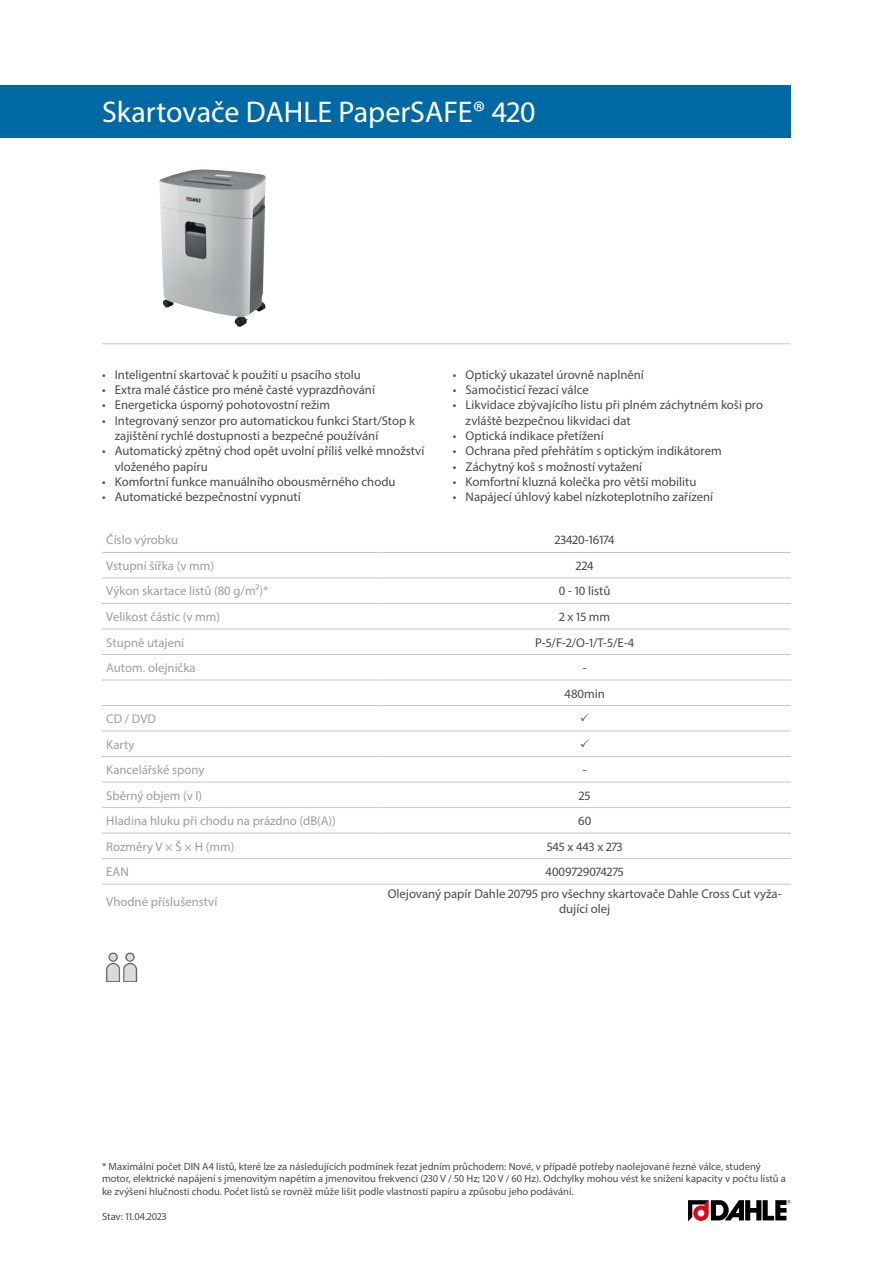
<style>
.page{position:relative;width:893px;height:1263px;background:#fff}
.page>*{position:absolute;margin:0;border:0;box-sizing:border-box;transform-origin:0 0}
.Produktname{font:30px "Myriad Pro";color:#fff}
.Produkttabelle_Zentr{font:12.75px/15.3px "Myriad Pro";color:#4a4a49}
.Produkttabelle_Links{font:12.75px "Myriad Pro";color:#9d9d9c}
.Fussnote{font:10.5px/12.6px "Myriad Pro";color:#4a4a49}
</style>
<div class="page">
<img style="left:159px;top:169px;width:107px;height:158px">
<hr style="left:102px;top:343px;width:689px;height:1px;background:#c6c6c6">
<img style="left:105px;top:952px;width:33px;height:29px">
<svg style="left:688px;top:1200px;width:103px;height:21px"></svg>
<div style="left:0;top:85px;width:791px;height:53px;background:#0069a4"></div>
<hr style="left:102px;top:552px;width:276px;height:1px;background:#c6c6c6">
<hr style="left:378px;top:552px;width:413px;height:1px;background:#c6c6c6">
<hr style="left:102px;top:577px;width:276px;height:1px;background:#c6c6c6">
<hr style="left:378px;top:577px;width:413px;height:1px;background:#c6c6c6">
<hr style="left:102px;top:603px;width:276px;height:1px;background:#c6c6c6">
<hr style="left:378px;top:603px;width:413px;height:1px;background:#c6c6c6">
<hr style="left:102px;top:629px;width:276px;height:1px;background:#c6c6c6">
<hr style="left:378px;top:629px;width:413px;height:1px;background:#c6c6c6">
<hr style="left:102px;top:654px;width:276px;height:1px;background:#c6c6c6">
<hr style="left:378px;top:654px;width:413px;height:1px;background:#c6c6c6">
<hr style="left:102px;top:680px;width:276px;height:1px;background:#c6c6c6">
<hr style="left:378px;top:680px;width:413px;height:1px;background:#c6c6c6">
<hr style="left:102px;top:705px;width:276px;height:1px;background:#c6c6c6">
<hr style="left:378px;top:705px;width:413px;height:1px;background:#c6c6c6">
<hr style="left:102px;top:731px;width:276px;height:1px;background:#c6c6c6">
<hr style="left:378px;top:731px;width:413px;height:1px;background:#c6c6c6">
<hr style="left:102px;top:756px;width:276px;height:1px;background:#c6c6c6">
<hr style="left:378px;top:756px;width:413px;height:1px;background:#c6c6c6">
<hr style="left:102px;top:782px;width:276px;height:1px;background:#c6c6c6">
<hr style="left:378px;top:782px;width:413px;height:1px;background:#c6c6c6">
<hr style="left:102px;top:807px;width:276px;height:1px;background:#c6c6c6">
<hr style="left:378px;top:807px;width:413px;height:1px;background:#c6c6c6">
<hr style="left:102px;top:833px;width:276px;height:1px;background:#c6c6c6">
<hr style="left:378px;top:833px;width:413px;height:1px;background:#c6c6c6">
<hr style="left:102px;top:858px;width:276px;height:1px;background:#c6c6c6">
<hr style="left:378px;top:858px;width:413px;height:1px;background:#c6c6c6">
<hr style="left:102px;top:884px;width:276px;height:1px;background:#c6c6c6">
<hr style="left:378px;top:884px;width:413px;height:1px;background:#c6c6c6">
<p class="Produktname" style="left:102px;top:94px;width:435px">Skartovače DAHLE PaperSAFE® 420</p>
<p class="Produkttabelle_Zentr" style="left:102px;top:367px;width:260px">• Inteligentní skartovač k použití u psacího stolu</p>
<p class="Produkttabelle_Zentr" style="left:102px;top:382px;width:274px">• Extra malé částice pro méně časté vyprazdňování</p>
<p class="Produkttabelle_Zentr" style="left:102px;top:397px;width:230px">• Energeticka úsporný pohotovostní režim</p>
<p class="Produkttabelle_Zentr" style="left:115px;top:413px;width:302px;text-indent:-13px">• Integrovaný senzor pro automatickou funkci Start/Stop k zajištění rychlé dostupnosti a bezpečné používání</p>
<p class="Produkttabelle_Zentr" style="left:115px;top:443px;width:311px;text-indent:-13px">• Automatický zpětný chod opět uvolní příliš velké množství vloženého papíru</p>
<p class="Produkttabelle_Zentr" style="left:102px;top:474px;width:295px">• Komfortní funkce manuálního obousměrného chodu</p>
<p class="Produkttabelle_Zentr" style="left:102px;top:489px;width:200px">• Automatické bezpečnostní vypnutí</p>
<p class="Produkttabelle_Zentr" style="left:453px;top:367px;width:193px">• Optický ukazatel úrovně naplnění</p>
<p class="Produkttabelle_Zentr" style="left:453px;top:382px;width:137px">• Samočisticí řezací válce</p>
<p class="Produkttabelle_Zentr" style="left:466px;top:397px;width:299px;text-indent:-13px">• Likvidace zbývajícího listu při plném záchytném koši pro zvláště bezpečnou likvidaci dat</p>
<p class="Produkttabelle_Zentr" style="left:453px;top:428px;width:152px">• Optická indikace přetížení</p>
<p class="Produkttabelle_Zentr" style="left:453px;top:443px;width:270px">• Ochrana před přehřátím s optickým indikátorem</p>
<p class="Produkttabelle_Zentr" style="left:453px;top:458px;width:191px">• Záchytný koš s možností vytažení</p>
<p class="Produkttabelle_Zentr" style="left:453px;top:474px;width:245px">• Komfortní kluzná kolečka pro větší mobilitu</p>
<p class="Produkttabelle_Zentr" style="left:453px;top:489px;width:262px">• Napájecí úhlový kabel nízkoteplotního zařízení</p>
<p class="Produkttabelle_Links" style="left:106px;top:532px;width:73px">Číslo výrobku</p>
<p class="Produkttabelle_Zentr" style="left:555px;top:532px;width:61px">23420-16174</p>
<p class="Produkttabelle_Links" style="left:106px;top:558px;width:109px">Vstupní šířka (v mm)</p>
<p class="Produkttabelle_Zentr" style="left:576px;top:558px;width:19px">224</p>
<p class="Produkttabelle_Links" style="left:106px;top:583px;width:164px">Výkon skartace listů (80 g/m²)*</p>
<p class="Produkttabelle_Zentr" style="left:559px;top:583px;width:53px">0 - 10 listů</p>
<p class="Produkttabelle_Links" style="left:106px;top:609px;width:115px">Velikost částic (v mm)</p>
<p class="Produkttabelle_Zentr" style="left:559px;top:609px;width:52px">2 x 15 mm</p>
<p class="Produkttabelle_Links" style="left:106px;top:634px;width:79px">Stupně utajení</p>
<p class="Produkttabelle_Zentr" style="left:535px;top:634px;width:100px">P-5/F-2/O-1/T-5/E-4</p>
<p class="Produkttabelle_Links" style="left:106px;top:660px;width:91px">Autom. olejnička</p>
<p class="Produkttabelle_Zentr" style="left:583px;top:660px;width:5px">-</p>
<p class="Produkttabelle_Zentr" style="left:565px;top:685px;width:42px">480min</p>
<p class="Produkttabelle_Links" style="left:106px;top:711px;width:51px">CD / DVD</p>
<p class="Produkttabelle_Links" style="left:106px;top:736px;width:30px">Karty</p>
<p class="Produkttabelle_Links" style="left:106px;top:762px;width:100px">Kancelářské spony</p>
<p class="Produkttabelle_Zentr" style="left:583px;top:762px;width:5px">-</p>
<p class="Produkttabelle_Links" style="left:106px;top:787px;width:97px">Sběrný objem (v l)</p>
<p class="Produkttabelle_Zentr" style="left:579px;top:787px;width:13px">25</p>
<p class="Produkttabelle_Links" style="left:106px;top:813px;width:231px">Hladina hluku při chodu na prázdno (dB(A))</p>
<p class="Produkttabelle_Zentr" style="left:578px;top:813px;width:15px">60</p>
<p class="Produkttabelle_Links" style="left:106px;top:838px;width:129px">Rozměry V × Š × H (mm)</p>
<p class="Produkttabelle_Zentr" style="left:547px;top:838px;width:78px">545 x 443 x 273</p>
<p class="Produkttabelle_Links" style="left:106px;top:864px;width:24px">EAN</p>
<p class="Produkttabelle_Zentr" style="left:546px;top:864px;width:80px">4009729074275</p>
<p class="Produkttabelle_Links" style="left:106px;top:893px;width:113px">Vhodné příslušenství</p>
<p class="Produkttabelle_Zentr" style="left:388px;top:886px;width:395px;text-align:center">Olejovaný papír Dahle 20795 pro všechny skartovače Dahle Cross Cut vyža&shy;dující olej</p>
<p class="Fussnote" style="left:102px;top:1160px;width:685px">* Maximální počet DIN A4 listů, které lze za následujících podmínek řezat jedním průchodem: Nové, v případě potřeby naolejované řezné válce, studený motor, elektrické napájení s jmenovitým napětím a jmenovitou frekvencí (230 V / 50 Hz; 120 V / 60 Hz). Odchylky mohou vést ke snížení kapacity v počtu listů a ke zvýšení hlučnosti chodu. Počet listů se rovněž může lišit podle vlastností papíru a způsobu jeho podávání.</p>
<p class="Fussnote" style="left:102px;top:1210px;width:66px">Stav: 11.04.2023</p>
</div>
